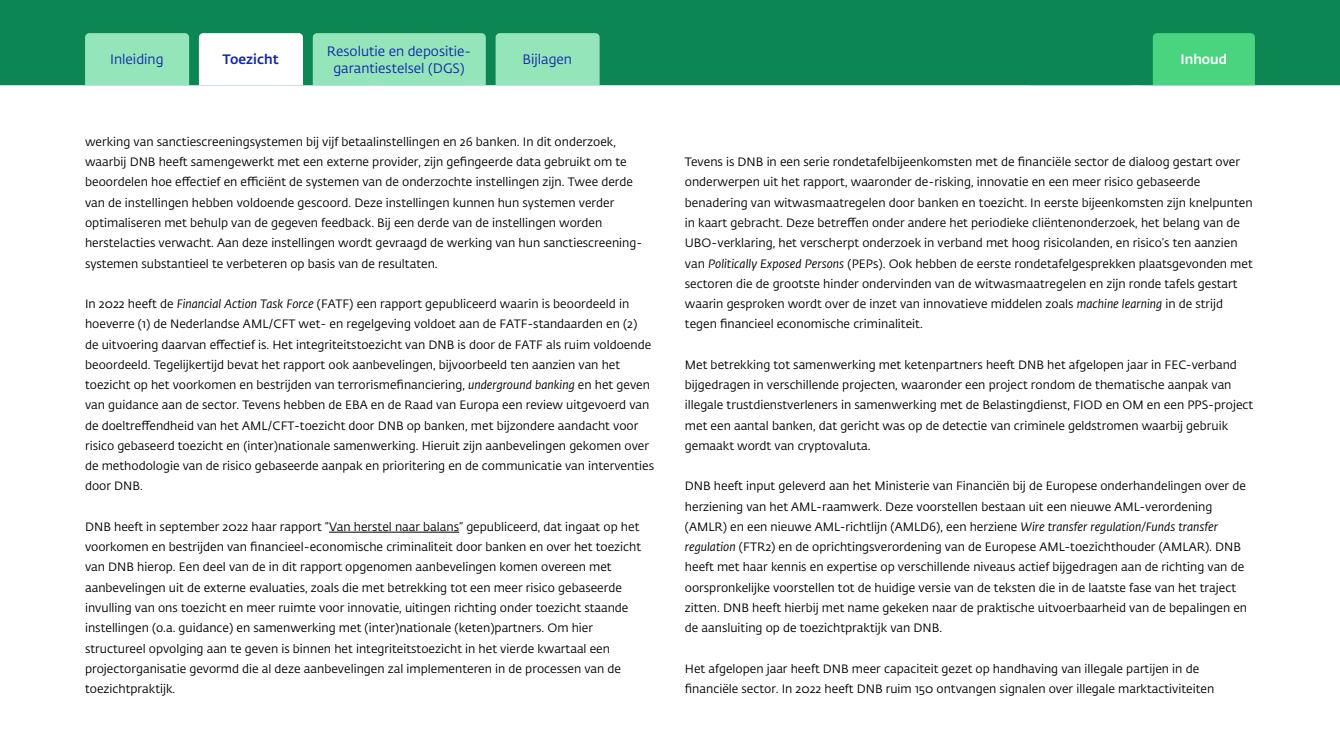
<style>
.page{position:relative;width:1340px;height:754px;background:#fff}
.page>*{position:absolute;margin:0;border:0;box-sizing:border-box;transform-origin:0 0}
.t1{font:13.5px/16.5px "DNB Fedra";color:#1226aa;text-align:center}
.t2{font:500 13.5px "DNB Fedra";color:#fff}
.t3{font:500 13.5px "DNB Fedra";color:#1226aa}
.P_Broodtekst{font:12px/20.2px "DNB Fedra";color:#000}
.s1{font-style:italic}
</style>
<div class="page">
<div style="left:0;top:0;width:1339px;height:85px;background:#0c8754"></div>
<svg style="left:1140px;top:33px;width:114px;height:52px;background:#42cb7a"></svg>
<div style="left:495px;top:33px;width:104px;height:52px;background:#94e5ba"></div>
<svg style="left:85px;top:33px;width:401px;height:52px"></svg>
<hr style="left:329px;top:531px;width:130px;height:1px;background:#000">
<p class="t1" style="left:327px;top:43px;width:146px">Resolutie en depositie&shy;garantiestelsel (DGS)</p>
<p class="t3" style="left:223px;top:51px;width:58px">Toezicht</p>
<p class="t1" style="left:403px;top:52px;width:40px">Titel 4</p>
<p class="t2" style="left:1150px;top:51px;width:95px">Samenvatting</p>
<p class="t1" style="left:110px;top:52px;width:55px">Inleiding</p>
<p class="t1" style="left:522px;top:52px;width:51px">Bijlagen</p>
<p class="t1" style="left:112px;top:52px;width:37px">Titel 1</p>
<p class="t1" style="left:208px;top:52px;width:39px">Titel 2</p>
<p class="t2" style="left:1180px;top:51px;width:48px">Inhoud</p>
<p class="P_Broodtekst" style="left:85px;top:132px;width:558px">werking van sanctiescreeningsystemen bij vijf betaalinstellingen en 26 banken. In dit onderzoek, waarbij DNB heeft samengewerkt met een externe provider, zijn gefingeerde data gebruikt om te beoordelen hoe effectief en efficiënt de systemen van de onderzochte instellingen zijn. Twee derde van de instellingen hebben voldoende gescoord. Deze instellingen kunnen hun systemen verder optimaliseren met behulp van de gegeven feedback. Bij een derde van de instellingen worden herstelacties verwacht. Aan deze instellingen wordt gevraagd de werking van hun sanctiescreening&shy;systemen substantieel te verbeteren op basis van de resultaten.</p>
<p class="P_Broodtekst" style="left:85px;top:294px;width:570px">In 2022 heeft de <span class="s1">Financial Action Task Force</span> (FATF) een rapport gepubliceerd waarin is beoordeeld in hoeverre (1) de Nederlandse AML/CFT wet- en regelgeving voldoet aan de FATF-standaarden en (2)<br>de uitvoering daarvan effectief is. Het integriteitstoezicht van DNB is door de FATF als ruim voldoende beoordeeld. Tegelijkertijd bevat het rapport ook aanbevelingen, bijvoorbeeld ten aanzien van het toezicht op het voorkomen en bestrijden van terrorismefinanciering, <span class="s1">underground banking</span> en het geven van guidance aan de sector. Tevens hebben de EBA en de Raad van Europa een review uitgevoerd van de doeltreffendheid van het AML/CFT-toezicht door DNB op banken, met bijzondere aandacht voor risico gebaseerd toezicht en (inter)nationale samenwerking. Hieruit zijn aanbevelingen gekomen over de methodologie van de risico gebaseerde aanpak en prioritering en de communicatie van interventies door DNB.</p>
<p class="P_Broodtekst" style="left:85px;top:516px;width:557px">DNB heeft in september 2022 haar rapport “Van herstel naar balans” gepubliceerd, dat ingaat op het voorkomen en bestrijden van financieel- economische criminaliteit door banken en over het toezicht van DNB hierop. Een deel van de in dit rapport opgenomen aanbevelingen komen overeen met aanbevelingen uit de externe evaluaties, zoals die met betrekking tot een meer risico gebaseerde invulling van ons toezicht en meer ruimte voor innovatie, uitingen richting onder toezicht staande instellingen (o.a. guidance) en samenwerking met (inter)nationale (keten)partners. Om hier structureel opvolging aan te geven is binnen het integriteitstoezicht in het vierde kwartaal een projectorganisatie gevormd die al deze aanbevelingen zal implementeren in de processen van de toezichtpraktijk.</p>
<p class="P_Broodtekst" style="left:685px;top:152px;width:569px">Tevens is DNB in een serie rondetafelbijeenkomsten met de financiële sector de dialoog gestart over onderwerpen uit het rapport, waaronder de- risking, innovatie en een meer risico gebaseerde benadering van witwasmaatregelen door banken en toezicht. In eerste bijeenkomsten zijn knelpunten in kaart gebracht. Deze betreffen onder andere het periodieke cliëntenonderzoek, het belang van de UBO-verklaring, het verscherpt onderzoek in verband met hoog risicolanden, en risico’s ten aanzien van <span class="s1">Politically Exposed Persons</span> (PEPs). Ook hebben de eerste rondetafelgesprekken plaatsgevonden met sectoren die de grootste hinder ondervinden van de witwasmaatregelen en zijn ronde tafels gestart waarin gesproken wordt over de inzet van innovatieve middelen zoals <span class="s1">machine learning</span> in de strijd tegen financieel economische criminaliteit.</p>
<p class="P_Broodtekst" style="left:685px;top:354px;width:570px">Met betrekking tot samenwerking met ketenpartners heeft DNB het afgelopen jaar in FEC-verband bijgedragen in verschillende projecten, waaronder een project rondom de thematische aanpak van illegale trustdienstverleners in samenwerking met de Belastingdienst, FIOD en OM en een PPS- project met een aantal banken, dat gericht was op de detectie van criminele geldstromen waarbij gebruik gemaakt wordt van cryptovaluta.</p>
<p class="P_Broodtekst" style="left:685px;top:476px;width:564px">DNB heeft input geleverd aan het Ministerie van Financiën bij de Europese onderhandelingen over de herziening van het AML- raamwerk. Deze voorstellen bestaan uit een nieuwe AML-verordening (AMLR) en een nieuwe AML- richtlijn (AMLD6), een herziene <span class="s1">Wire transfer regulation/Funds transfer regulation</span> (FTR2) en de oprichtingsverordening van de Europese AML-toezichthouder (AMLAR). DNB heeft met haar kennis en expertise op verschillende niveaus actief bijgedragen aan de richting van de oorspronkelijke voorstellen tot de huidige versie van de teksten die in de laatste fase van het traject zitten. DNB heeft hierbij met name gekeken naar de praktische uitvoerbaarheid van de bepalingen en de aansluiting op de toezichtpraktijk van DNB.</p>
<p class="P_Broodtekst" style="left:685px;top:658px;width:531px">Het afgelopen jaar heeft DNB meer capaciteit gezet op handhaving van illegale partijen in de financiële sector. In 2022 heeft DNB ruim 150 ontvangen signalen over illegale marktactiviteiten</p>
</div>
